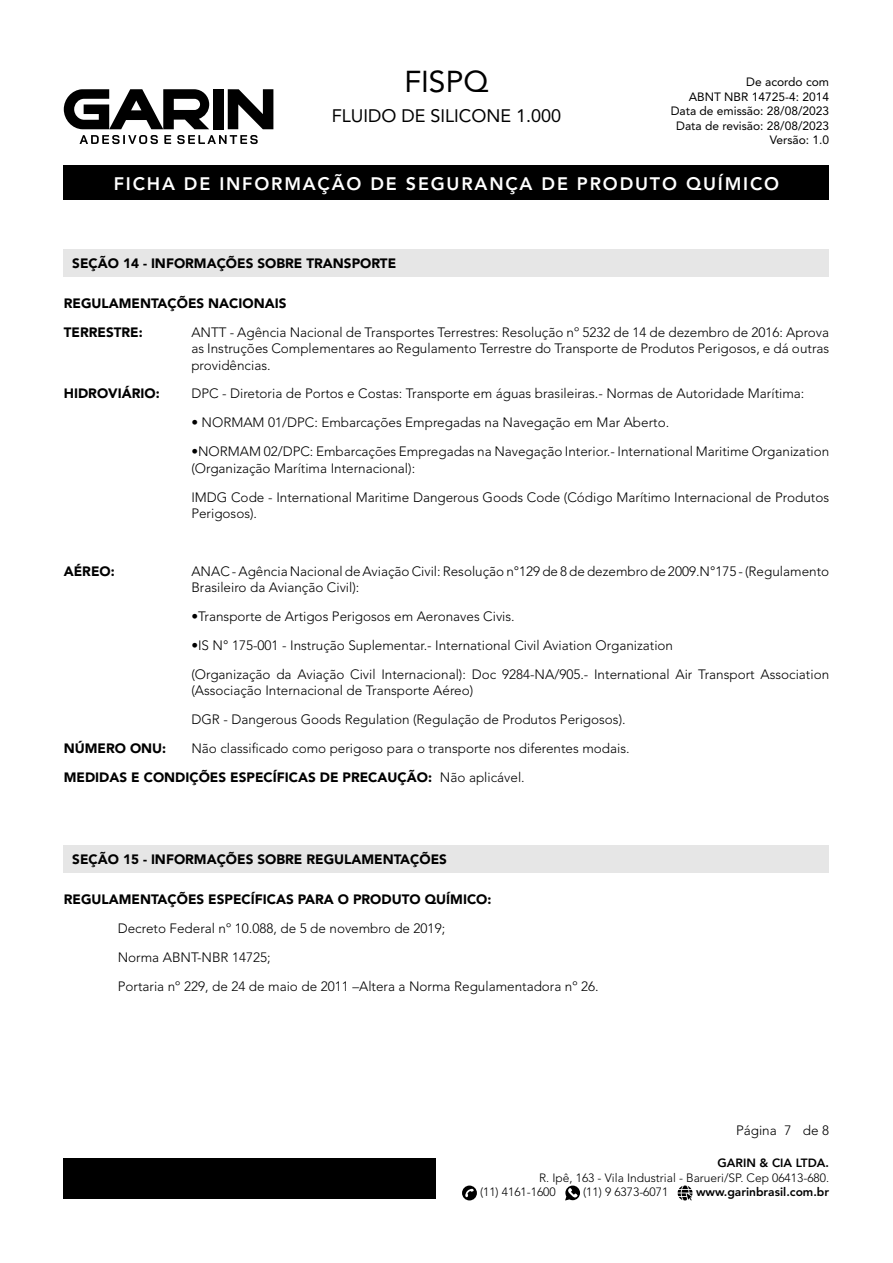
<style>
.page{position:relative;width:893px;height:1263px;background:#fff}
.page>*{position:absolute;margin:0;border:0;box-sizing:border-box;transform-origin:0 0}
.t1{font:30px "Avenir LT Std";color:#000}
.t2{font:800 18px "Avenir LT Std";letter-spacing:.1em;color:#fff}
.t3{font:18px "Avenir LT Std";color:#000}
.t4{font:300 13.5px/16.2px "Avenir LT Std";color:#000}
.t5{font:900 13.5px/29px "Avenir LT Std";color:#000}
.t6{font:12px/14.4px "Avenir LT Std";color:#000;text-align:right}
.t7{font:300 12px/14.4px "Avenir LT Std";color:#000}
.t8{font:800 12px "Avenir LT Std";color:#000}
.t9{font:800 12px "Avenir";color:#000}
.s1{font-weight:900}
</style>
<div class="page">
<svg style="left:462px;top:1185px;width:15px;height:15px"></svg>
<svg style="left:565px;top:1185px;width:15px;height:15px"></svg>
<svg style="left:678px;top:1185px;width:14px;height:15px"></svg>
<div style="left:64px;top:165px;width:765px;height:35px;background:#000"></div>
<div style="left:64px;top:1158px;width:372px;height:41px;background:#000"></div>
<svg style="left:228px;top:89px;width:45px;height:40px"></svg>
<div style="left:213px;top:89px;width:11px;height:40px;background:#000"></div>
<svg style="left:64px;top:89px;width:145px;height:40px"></svg>
<svg style="left:80px;top:135px;width:178px;height:9px"></svg>
<div style="left:64px;top:249px;width:765px;height:28px;background:#e6e6e6"></div>
<div style="left:64px;top:846px;width:765px;height:27px;background:#e6e6e6"></div>
<h1 class="t1" style="left:404px;top:65px;width:85px">FISPQ</h1>
<h2 class="t3" style="left:332px;top:106px;width:231px">FLUIDO DE SILICONE 1.000</h2>
<p class="t6" style="left:671px;top:75px;width:160px">De acordo com<br>ABNT NBR 14725-4: 2014<br>Data de emissão: 28/08/2023<br>Data de revisão: 28/08/2023<br>Versão: 1.0</p>
<h2 class="t2" style="left:114px;top:173px;width:667px">FICHA DE INFORMAÇÃO DE SEGURANÇA DE PRODUTO QUÍMICO</h2>
<p class="t5" style="left:72px;top:249px;width:325px">SEÇÃO 14 - INFORMAÇÕES SOBRE TRANSPORTE</p>
<p class="t5" style="left:64px;top:289px;width:224px">REGULAMENTAÇÕES NACIONAIS<br>TERRESTRE:</p>
<p class="t4" style="left:191px;top:324px;width:639px;text-align:justify">ANTT - Agência Nacional de Transportes Terrestres: Resolução nº 5232 de 14 de dezembro de 2016: Aprova as Instruções Complementares ao Regulamento Terrestre do Transporte de Produtos Perigosos, e dá outras providências.</p>
<p class="t5" style="left:64px;top:379px;width:97px">HIDROVIÁRIO:</p>
<p class="t4" style="left:191px;top:386px;width:615px">DPC - Diretoria de Portos e Costas: Transporte em águas brasileiras.- Normas de Autoridade Marítima:</p>
<p class="t4" style="left:191px;top:415px;width:479px">• NORMAM 01/DPC: Embarcações Empregadas na Navegação em Mar Aberto.</p>
<p class="t4" style="left:191px;top:444px;width:639px">•NORMAM 02/DPC: Embarcações Empregadas na Navegação Interior.- International Maritime Organization (Organização Marítima Internacional):</p>
<p class="t4" style="left:191px;top:489px;width:639px">IMDG Code - International Maritime Dangerous Goods Code (Código Marítimo Internacional de Produtos<br>Perigosos).</p>
<p class="t5" style="left:64px;top:556px;width:52px">AÉREO:</p>
<p class="t4" style="left:191px;top:563px;width:639px">ANAC - Agência Nacional de Aviação Civil: Resolução n°129 de 8 de dezembro de 2009.N°175 - (Regulamento<br>Brasileiro da Avianção Civil):</p>
<p class="t4" style="left:191px;top:608px;width:325px">•Transporte de Artigos Perigosos em Aeronaves Civis.</p>
<p class="t4" style="left:191px;top:631px;width:639px;line-height:29px">•IS N° 175-001 - Instrução Suplementar.- International Civil Aviation Organization<br>(Organização da Aviação Civil Internacional): Doc 9284-NA/905.- International Air Transport Association</p>
<p class="t4" style="left:191px;top:676px;width:436px;line-height:29px">(Associação Internacional de Transporte Aéreo)<br>DGR - Dangerous Goods Regulation (Regulação de Produtos Perigosos).</p>
<p class="t5" style="left:64px;top:734px;width:104px">NÚMERO ONU:</p>
<p class="t4" style="left:64px;top:734px;width:567px;line-height:29px;text-indent:128px">Não classificado como perigoso para o transporte nos diferentes modais.<br><span class="s1">MEDIDAS E CONDIÇÕES ESPECÍFICAS DE PRECAUÇÃO:</span> Não aplicável.</p>
<p class="t5" style="left:72px;top:845px;width:376px">SEÇÃO 15 - INFORMAÇÕES SOBRE REGULAMENTAÇÕES</p>
<p class="t5" style="left:64px;top:885px;width:429px">REGULAMENTAÇÕES ESPECÍFICAS PARA O PRODUTO QUÍMICO:</p>
<p class="t4" style="left:118px;top:914px;width:482px;line-height:29px">Decreto Federal nº 10.088, de 5 de novembro de 2019;<br>Norma ABNT-NBR 14725;<br>Portaria nº 229, de 24 de maio de 2011 –Altera a Norma Regulamentadora nº 26.</p>
<p class="t4" style="left:736px;top:1122px;width:95px">Página 7 de 8</p>
<p class="t9" style="left:718px;top:1154px;width:113px">GARIN &amp; CIA LTDA.</p>
<p class="t7" style="left:480px;top:1170px;width:351px;text-indent:59px">R. Ipê, 163 - Vila Industrial - Barueri/SP. Cep 06413-680. (11) 4161-1600</p>
<p class="t7" style="left:583px;top:1185px;width:87px">(11) 9 6373-6071</p>
<p class="t8" style="left:696px;top:1185px;width:135px">www.garinbrasil.com.br</p>
</div>
